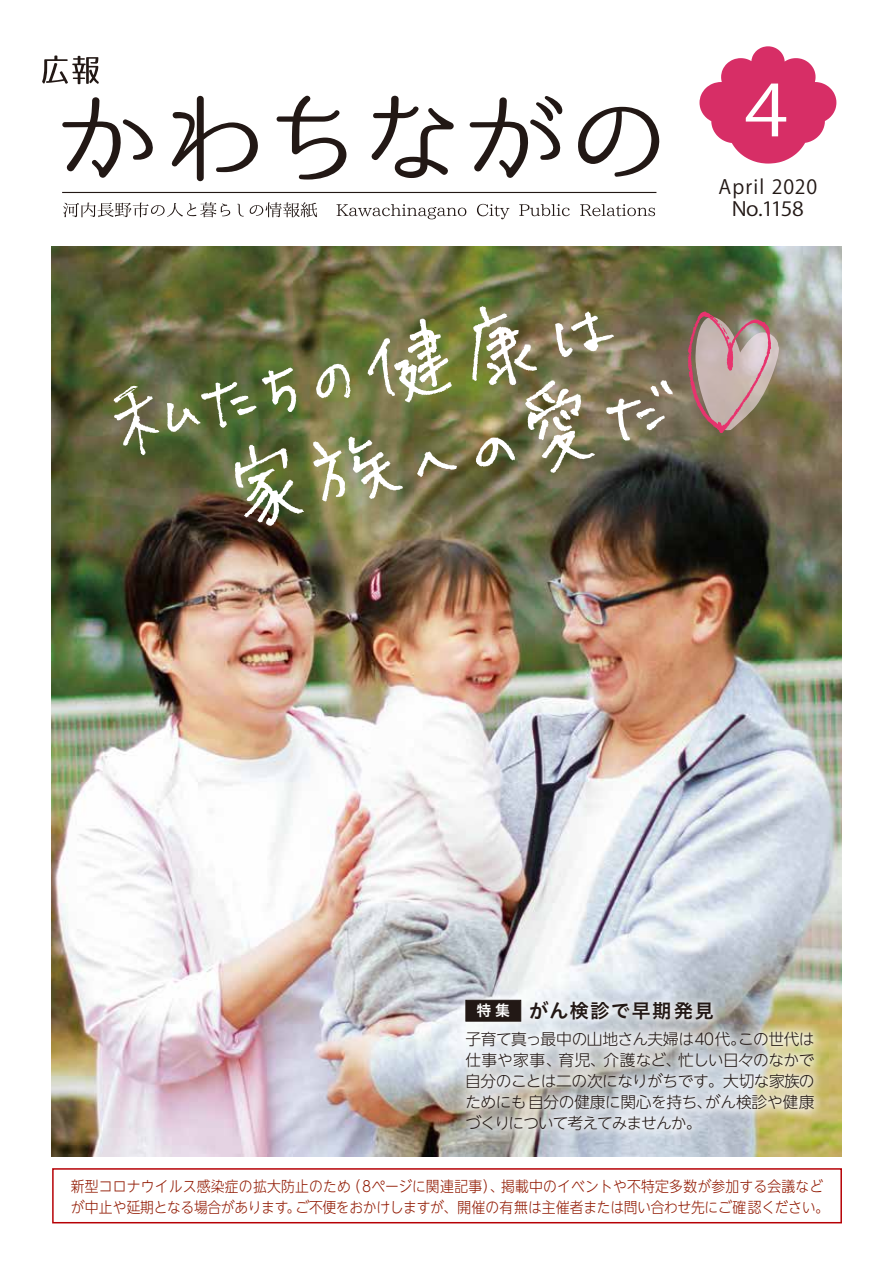
<style>
.page{position:relative;width:893px;height:1263px;background:#fff}
.page>*{position:absolute;margin:0;border:0;box-sizing:border-box;transform-origin:0 0}
.t1{font:70.5px "Koz Go Pr 6 N";color:#fff;scale:1.13 1}
.t2{font:19.5px/22.5px "Koz Go Pr 6 N";letter-spacing:.06em;color:#221815;text-align:center}
.t3{font:19.5px "Hiragino UD Sans Std W6";letter-spacing:.06em;color:#221815}
.t4{font:300 15.75px/21px "UD Shin Go NT Pro";letter-spacing:-.03em;color:#221815;text-align:justify}
.t5{font:300 15px/21px "UD Shin Go NT Pro";letter-spacing:.015em;color:#921b04;scale:.92 1}
.s1{font-size:15px;color:#fff}
</style>
<div class="page">
<img style="left:52px;top:247px;width:789px;height:910px">
<div style="left:455px;top:1020px;width:370px;height:121px;background:#fff;opacity:.8"></div>
<div style="left:52px;top:1168px;width:790px;height:55px;background:#fff;border:2px solid #b60005"></div>
<svg style="left:688px;top:311px;width:92px;height:122px"></svg>
<svg style="left:114px;top:386px;width:45px;height:69px"></svg>
<svg style="left:167px;top:368px;width:129px;height:64px"></svg>
<svg style="left:316px;top:364px;width:35px;height:34px"></svg>
<svg style="left:313px;top:436px;width:90px;height:65px"></svg>
<img style="left:235px;top:445px;width:69px;height:81px">
<img style="left:472px;top:306px;width:201px;height:167px">
<svg style="left:368px;top:319px;width:84px;height:83px"></svg>
<svg style="left:417px;top:451px;width:40px;height:26px"></svg>
<div style="left:458px;top:992px;width:263px;height:37px;background:#fff;opacity:.8"></div>
<div style="left:466px;top:1000px;width:55px;height:21px;background:#221815;border:1px solid #221815"></div>
<svg style="left:42px;top:56px;width:57px;height:28px"></svg>
<hr style="left:62px;top:192px;width:594px;height:1px;background:#221815">
<svg style="left:63px;top:202px;width:167px;height:15px"></svg>
<svg style="left:237px;top:202px;width:80px;height:15px"></svg>
<svg style="left:336px;top:204px;width:130px;height:15px"></svg>
<svg style="left:477px;top:204px;width:33px;height:15px"></svg>
<svg style="left:519px;top:204px;width:51px;height:12px"></svg>
<svg style="left:580px;top:204px;width:75px;height:12px"></svg>
<svg style="left:699px;top:46px;width:137px;height:118px"></svg>
<svg style="left:62px;top:97px;width:91px;height:81px"></svg>
<svg style="left:171px;top:96px;width:87px;height:85px"></svg>
<svg style="left:277px;top:96px;width:69px;height:84px"></svg>
<svg style="left:371px;top:96px;width:83px;height:82px"></svg>
<svg style="left:578px;top:107px;width:82px;height:70px"></svg>
<svg style="left:470px;top:96px;width:93px;height:82px"></svg>
<h1 class="t1" style="left:744px;top:71px;width:40px">4</h1>
<h2 class="t2" style="left:719px;top:176px;width:100px">April 2020<br>No.1158</h2>
<h2 class="t3" style="left:476px;top:996px;width:239px"><span class="s1">特集</span> がん検診で早期発見</h2>
<p class="t4" style="left:465px;top:1028px;width:351px">子育て真っ最中の山地さん夫婦は40代。この世代は仕事や家事、育児、介護など、忙しい日々のなかで自分のことは二の次になりがちです。大切な家族のためにも自分の健康に関心を持ち、がん検診や健康づくりについて考えてみませんか。</p>
<p class="t5" style="left:71px;top:1175px;width:826px">新型コロナウイルス感染症の拡大防止のため（8ページに関連記事）、掲載中のイベントや不特定多数が参加する会議などが中止や延期となる場合があります。ご不便をおかけしますが、開催の有無は主催者または問い合わせ先にご確認ください。</p>
</div>
